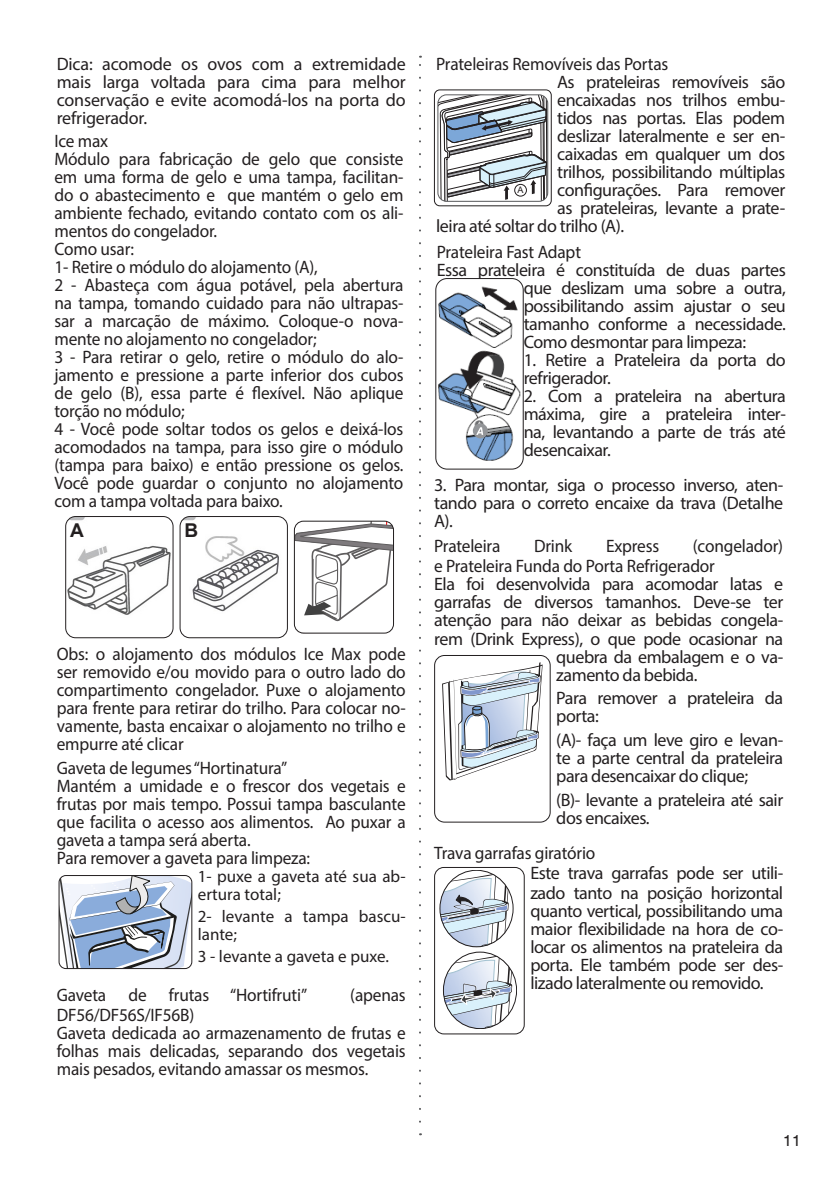
<style>
.page{position:relative;width:840px;height:1191px;background:#fff}
.page>*{position:absolute;margin:0;border:0;box-sizing:border-box;transform-origin:0 0}
.body{font:700 19px "Arial";color:#231f20}
.body-2{font:18px/18px "Myriad Pro";letter-spacing:-.025em;color:#231f20;text-align:justify;scale:.96 1}
.body-3{font:18px/18px "Myriad Pro";letter-spacing:-.025em;color:#231f20;text-align:justify}
.texto_corrido{font:17px/18px "Myriad Pro";color:#231f20}
.t1{font:16px "Swiss 721 BT";color:#231f20}
.t2{font:9px "Arial";color:#231f20}
</style>
<div class="page">
<svg style="left:419px;top:56px;width:2px;height:1065px"></svg>
<img style="left:181px;top:516px;width:106px;height:122px">
<div style="left:179px;top:516px;width:109px;height:122px;border:1px solid #231f20;border-radius:10px"></div>
<img style="left:66px;top:516px;width:107px;height:122px">
<div style="left:65px;top:516px;width:108px;height:122px;border:1px solid #231f20;border-radius:10px"></div>
<svg style="left:294px;top:521px;width:99px;height:112px"></svg>
<div style="left:294px;top:521px;width:99px;height:112px;border:1px solid #231f20;border-radius:9px"></div>
<svg style="left:59px;top:875px;width:133px;height:93px"></svg>
<div style="left:59px;top:875px;width:133px;height:94px;border:1px solid #231f20;border-radius:7px"></div>
<svg style="left:434px;top:90px;width:117px;height:116px"></svg>
<div style="left:434px;top:90px;width:117px;height:116px;border:1px solid #231f20;border-radius:5px"></div>
<svg style="left:439px;top:870px;width:77px;height:159px"></svg>
<div style="left:434px;top:867px;width:90px;height:167px;border:1px solid #231f20;border-radius:9px"></div>
<svg style="left:442px;top:662px;width:100px;height:118px"></svg>
<div style="left:434px;top:655px;width:116px;height:167px;border:1px solid #231f20;border-radius:10px"></div>
<img style="left:435px;top:278px;width:88px;height:191px">
<div style="left:435px;top:278px;width:88px;height:191px;border:1px solid #231f20;border-radius:11px"></div>
<div style="left:472px;top:423px;width:15px;height:15px;background:#939598;border-radius:50%"></div>
<svg style="left:476px;top:427px;width:7px;height:8px"></svg>
<p class="body-3" style="left:57px;top:55px;width:350px">Dica: acomode os ovos com a extremidade mais larga voltada para cima para melhor conservação e evite acomodá-los na porta do refrigerador.</p>
<p class="body-2" style="left:54px;top:132px;width:58px">Ice max</p>
<p class="body-2" style="left:54px;top:150px;width:365px">Módulo para fabricação de gelo que consiste em uma forma de gelo e uma tampa, facilitan&shy;do o abastecimento e que mantém o gelo em ambiente fechado, evitando contato com os ali&shy;mentos do congelador.</p>
<p class="body-2" style="left:54px;top:240px;width:84px">Como usar:</p>
<p class="body-2" style="left:54px;top:258px;width:275px">1- Retire o módulo do alojamento (A),</p>
<p class="body-2" style="left:54px;top:276px;width:365px">2 - Abasteça com água potável, pela abertura na tampa, tomando cuidado para não ultrapas&shy;sar a marcação de máximo. Coloque-o nova&shy;mente no alojamento no congelador;</p>
<p class="body-2" style="left:54px;top:348px;width:365px">3 - Para retirar o gelo, retire o módulo do alo&shy;jamento e pressione a parte inferior dos cubos de gelo (B), essa parte é flexível. Não aplique torção no módulo;</p>
<p class="body-2" style="left:54px;top:420px;width:365px">4 - Você pode soltar todos os gelos e deixá-los acomodados na tampa, para isso gire o módulo (tampa para baixo) e então pressione os gelos.<br>Você pode guardar o conjunto no alojamento com a tampa voltada para baixo.</p>
<p class="body" style="left:70px;top:516px;width:15px">A</p>
<p class="body" style="left:184px;top:516px;width:15px">B</p>
<p class="body-2" style="left:57px;top:645px;width:365px">Obs: o alojamento dos módulos Ice Max pode ser removido e/ou movido para o outro lado do compartimento congelador. Puxe o alojamento para frente para retirar do trilho. Para colocar no&shy;vamente, basta encaixar o alojamento no trilho e empurre até clicar</p>
<p class="body-2" style="left:57px;top:758px;width:241px">Gaveta de legumes “Hortinatura”</p>
<p class="body-2" style="left:57px;top:776px;width:365px">Mantém a umidade e o frescor dos vegetais e frutas por mais tempo. Possui tampa basculante que facilita o acesso aos alimentos. Ao puxar a gaveta a tampa será aberta.</p>
<p class="body-2" style="left:57px;top:848px;width:265px">Para remover a gaveta para limpeza:</p>
<p class="texto_corrido" style="left:198px;top:866px;width:209px">1- puxe a gaveta até sua ab&shy;ertura total;</p>
<p class="texto_corrido" style="left:198px;top:906px;width:209px">2- levante a tampa bascu&shy;lante;</p>
<p class="texto_corrido" style="left:198px;top:946px;width:192px">3 - levante a gaveta e puxe.</p>
<p class="body-2" style="left:57px;top:985px;width:262px">Gaveta de frutas “Hortifruti”</p>
<p class="body-2" style="left:350px;top:985px;width:59px">(apenas</p>
<p class="body-2" style="left:57px;top:1005px;width:145px">DF56/DF56S/IF56B)</p>
<p class="body-2" style="left:57px;top:1023px;width:365px">Gaveta dedicada ao armazenamento de frutas e folhas mais delicadas, separando dos vegetais mais pesados, evitando amassar os mesmos.</p>
<p class="body-2" style="left:436px;top:55px;width:243px">Prateleiras Removíveis das Portas</p>
<p class="body-3" style="left:557px;top:73px;width:229px">As prateleiras removíveis são</p>
<p class="body-3" style="left:557px;top:91px;width:229px">encaixadas nos trilhos embu-</p>
<p class="body-3" style="left:557px;top:109px;width:229px">tidos nas portas. Elas podem</p>
<p class="body-3" style="left:557px;top:127px;width:229px">deslizar lateralmente e ser en-</p>
<p class="body-3" style="left:557px;top:145px;width:229px">caixadas em qualquer um dos</p>
<p class="body-3" style="left:557px;top:163px;width:229px">trilhos, possibilitando múltiplas</p>
<p class="body-3" style="left:557px;top:181px;width:229px">configurações. Para remover</p>
<p class="body-3" style="left:557px;top:199px;width:229px">as prateleiras, levante a prate-</p>
<p class="body-3" style="left:436px;top:217px;width:189px">leira até soltar do trilho (A).</p>
<p class="t2" style="left:517px;top:184px;width:8px">A</p>
<p class="body-2" style="left:436px;top:242px;width:152px">Prateleira Fast Adapt</p>
<p class="body-3" style="left:523px;top:260px;width:263px;text-indent:-87px">Essa prateleira é constituída de duas partes que deslizam uma sobre a outra, possibilitando assim ajustar o seu tamanho conforme a necessidade.<br>Como desmontar para limpeza:</p>
<p class="body-3" style="left:523px;top:350px;width:263px">1. Retire a Prateleira da porta do refrigerador.</p>
<p class="body-3" style="left:523px;top:386px;width:263px">2. Com a prateleira na abertura máxima, gire a prateleira inter&shy;na, levantando a parte de trás até desencaixar.</p>
<p class="body-3" style="left:434px;top:475px;width:350px">3. Para montar, siga o processo inverso, aten&shy;tando para o correto encaixe da trava (Detalhe A).</p>
<p class="body-2" style="left:434px;top:536px;width:365px;line-height:20px;text-indent:258px">(congelador) e Prateleira Funda do Porta Refrigerador</p>
<p class="body-3" style="left:434px;top:575px;width:350px">Ela foi desenvolvida para acomodar latas e</p>
<p class="body-3" style="left:434px;top:593px;width:350px">garrafas de diversos tamanhos. Deve-se ter</p>
<p class="body-3" style="left:434px;top:611px;width:350px">atenção para não deixar as bebidas congela-</p>
<p class="body-3" style="left:434px;top:629px;width:350px">rem (Drink Express), o que pode ocasionar na</p>
<p class="body-3" style="left:556px;top:647px;width:228px">quebra da embalagem e o va-</p>
<p class="body-3" style="left:556px;top:665px;width:143px">zamento da bebida.</p>
<p class="body-3" style="left:556px;top:689px;width:228px">Para remover a prateleira da porta:</p>
<p class="body-3" style="left:556px;top:730px;width:228px">(A)- faça um leve giro e levan&shy;te a parte central da prateleira para desencaixar do clique;</p>
<p class="body-3" style="left:556px;top:790px;width:228px">(B)- levante a prateleira até sair dos encaixes.</p>
<p class="body-2" style="left:434px;top:537px;width:70px">Prateleira</p>
<p class="body-2" style="left:533px;top:537px;width:41px">Drink</p>
<p class="body-2" style="left:605px;top:537px;width:57px">Express</p>
<p class="body-2" style="left:434px;top:843px;width:169px">Trava garrafas giratório</p>
<p class="body-3" style="left:530px;top:862px;width:254px;line-height:20px">Este trava garrafas pode ser utili&shy;zado tanto na posição horizontal</p>
<p class="body-3" style="left:530px;top:901px;width:254px">quanto vertical, possibilitando uma maior flexibilidade na hora de co&shy;locar os alimentos na prateleira da porta. Ele também pode ser des&shy;lizado lateralmente ou removido.</p>
<p class="t1" style="left:782px;top:1131px;width:19px">11</p>
</div>
